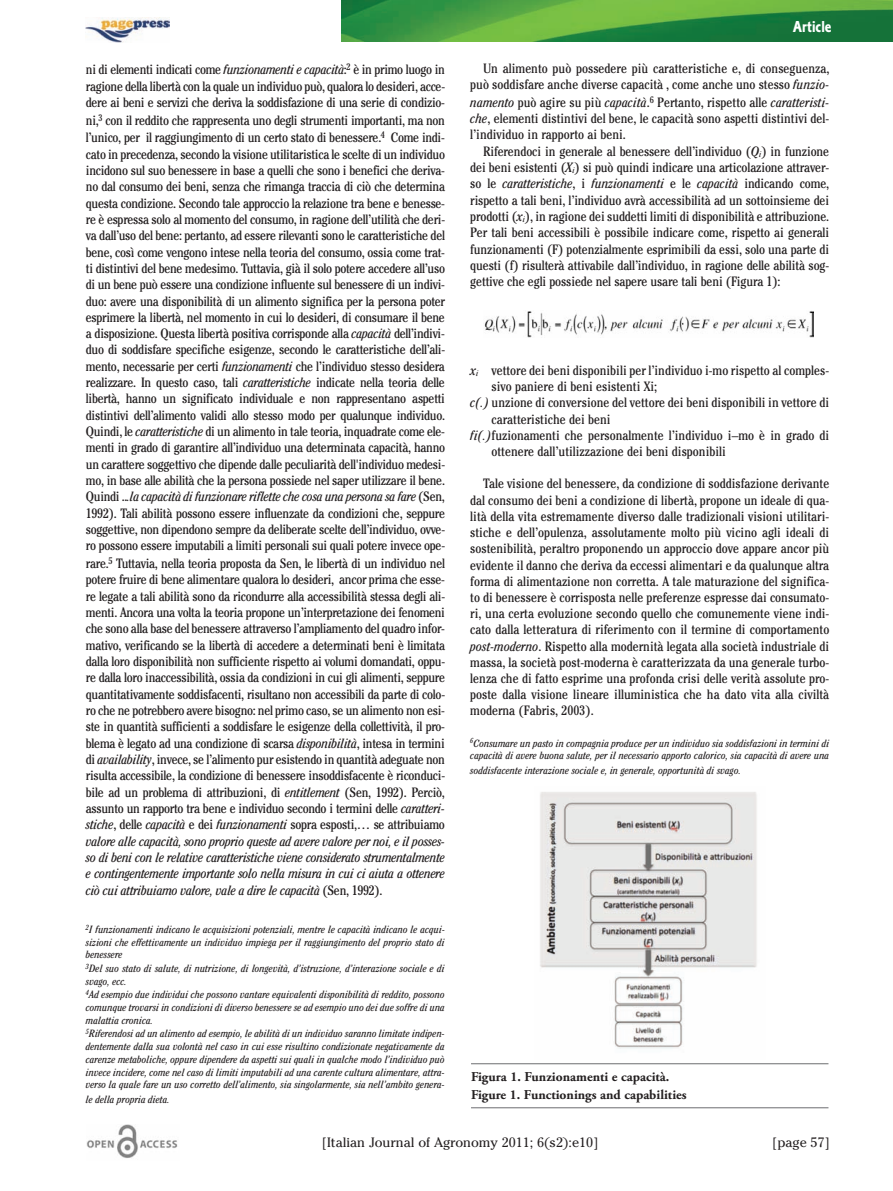
<style>
.page{position:relative;width:893px;height:1191px;background:#fff}
.page>*{position:absolute;margin:0;border:0;box-sizing:border-box;transform-origin:0 0}
.t1{font:16.5px "Corinthian Bold Condensed Plain";color:#fff}
.t2{font:condensed 13.5px/16.4px "Cheltenham";color:#231f20;text-align:justify}
.t3{font:700 13.5px/17.7px "Adobe Garamond Pro";color:#231f20}
.t4{font:13.5px "Cheltenham";color:#231f20}
.t5{font:italic condensed 10.5px/12.9px "Cheltenham";color:#231f20}
.s1{font-style:italic}
</style>
<div class="page">
<img style="left:342px;top:0;width:551px;height:41px">
<img style="left:484px;top:311px;width:330px;height:27px">
<img style="left:85px;top:17px;width:85px;height:26px">
<img style="left:86px;top:1124px;width:92px;height:34px">
<img style="left:540px;top:792px;width:217px;height:257px">
<hr style="left:471px;top:1063px;width:357px;height:1px;background:#6c6d70">
<hr style="left:471px;top:1107px;width:357px;height:1px;background:#6c6d70">
<p class="t2" style="left:86px;top:63px;width:361px">ni di elementi indicati come <span class="s1">funzionamenti e capacità</span>:<sup>2</sup> è in primo luogo in ragione della libertà con la quale un individuo può, qualora lo desideri, acce&shy;dere ai beni e servizi che deriva la soddisfazione di una serie di condizio&shy;ni,<sup>3</sup> con il reddito che rappresenta uno degli strumenti importanti, ma non l’unico, per il raggiungimento di un certo stato di benessere.<sup>4</sup> Come indi&shy;cato in precedenza, secondo la visione utilitaristica le scelte di un individuo incidono sul suo benessere in base a quelli che sono i benefici che deriva&shy;no dal consumo dei beni, senza che rimanga traccia di ciò che determina questa condizione. Secondo tale approccio la relazione tra bene e benesse&shy;re è espressa solo al momento del consumo, in ragione dell’utilità che deri&shy;va dall’uso del bene: pertanto, ad essere rilevanti sono le caratteristiche del bene, così come vengono intese nella teoria del consumo, ossia come trat&shy;ti distintivi del bene medesimo. Tuttavia, già il solo potere accedere all’uso di un bene può essere una condizione influente sul benessere di un indivi&shy;duo: avere una disponibilità di un alimento significa per la persona poter esprimere la libertà, nel momento in cui lo desideri, di consumare il bene a disposizione. Questa libertà positiva corrisponde alla <span class="s1">capacità</span> dell’indivi&shy;duo di soddisfare specifiche esigenze, secondo le caratteristiche dell’ali&shy;mento, necessarie per certi <span class="s1">funzionamenti</span> che l’individuo stesso desidera realizzare. In questo caso, tali <span class="s1">caratteristiche</span> indicate nella teoria delle libertà, hanno un significato individuale e non rappresentano aspetti distintivi dell’alimento validi allo stesso modo per qualunque individuo.<br>Quindi, le <span class="s1">caratteristiche</span> di un alimento in tale teoria, inquadrate come ele&shy;menti in grado di garantire all’individuo una determinata capacità, hanno un carattere soggettivo che dipende dalle peculiarità dell'individuo medesi&shy;mo, in base alle abilità che la persona possiede nel saper utilizzare il bene.<br>Quindi ..<span class="s1">.la capacità di funzionare riflette che cosa una persona sa fare</span> (Sen, 1992). Tali abilità possono essere influenzate da condizioni che, seppure soggettive, non dipendono sempre da deliberate scelte dell’individuo, ovve&shy;ro possono essere imputabili a limiti personali sui quali potere invece ope-</p>
<p class="t2" style="left:86px;top:556px;width:361px">rare.<sup>5</sup> Tuttavia, nella teoria proposta da Sen, le libertà di un individuo nel potere fruire di bene alimentare qualora lo desideri, ancor prima che esse&shy;re legate a tali abilità sono da ricondurre alla accessibilità stessa degli ali&shy;menti. Ancora una volta la teoria propone un’interpretazione dei fenomeni che sono alla base del benessere attraverso l’ampliamento del quadro infor&shy;mativo, verificando se la libertà di accedere a determinati beni è limitata dalla loro disponibilità non sufficiente rispetto ai volumi domandati, oppu&shy;re dalla loro inaccessibilità, ossia da condizioni in cui gli alimenti, seppure quantitativamente soddisfacenti, risultano non accessibili da parte di colo&shy;ro che ne potrebbero avere bisogno: nel primo caso, se un alimento non esi&shy;ste in quantità sufficienti a soddisfare le esigenze della collettività, il pro&shy;blema è legato ad una condizione di scarsa <span class="s1">disponibilità</span>, intesa in termini di <span class="s1">availability</span>, invece, se l’alimento pur esistendo in quantità adeguate non risulta accessibile, la condizione di benessere insoddisfacente è riconduci&shy;bile ad un problema di attribuzioni, di <span class="s1">entitlement</span> (Sen, 1992). Perciò, assunto un rapporto tra bene e individuo secondo i termini delle <span class="s1">caratteri&shy;stiche</span>, delle <span class="s1">capacità</span> e dei <span class="s1">funzionamenti</span> sopra esposti,… se attribuiamo <span class="s1">valore alle capacità, sono proprio queste ad avere valore per noi, e il posses&shy;so di beni con le relative caratteristiche viene considerato strumentalmente e contingentemente importante solo nella misura in cui ci aiuta a ottenere ciò cui attribuiamo valore, vale a dire le capacità</span> (Sen, 1992).</p>
<p class="t5" style="left:86px;top:923px;width:361px"><sup>2</sup>I funzionamenti indicano le acquisizioni potenziali, mentre le capacità indicano le acqui&shy;sizioni che effettivamente un individuo impiega per il raggiungimento del proprio stato di benessere<br><sup>3</sup>Del suo stato di salute, di nutrizione, di longevità, d’istruzione, d’interazione sociale e di svago, ecc.<br><sup>4</sup>Ad esempio due individui che possono vantare equivalenti disponibilità di reddito, possono comunque trovarsi in condizioni di diverso benessere se ad esempio uno dei due soffre di una malattia cronica.<br><sup>5</sup>Riferendosi ad un alimento ad esempio, le abilità di un individuo saranno limitate indipen&shy;dentemente dalla sua volontà nel caso in cui esse risultino condizionate negativamente da carenze metaboliche, oppure dipendere da aspetti sui quali in qualche modo l’individuo può invece incidere, come nel caso di limiti imputabili ad una carente cultura alimentare, attra&shy;verso la quale fare un uso corretto dell’alimento, sia singolarmente, sia nell’ambito genera-</p>
<p class="t5" style="left:86px;top:1094px;width:86px">le della propria dieta.</p>
<p class="t1" style="left:793px;top:21px;width:40px">Article</p>
<p class="t2" style="left:470px;top:62px;width:360px;text-indent:13px">Un alimento può possedere più caratteristiche e, di conseguenza, può soddisfare anche diverse capacità , come anche uno stesso <span class="s1">funzio&shy;namento</span> può agire su più <span class="s1">capacità</span>.<sup>6</sup> Pertanto, rispetto alle <span class="s1">caratteristi&shy;che</span>, elementi distintivi del bene, le capacità sono aspetti distintivi del&shy;l’individuo in rapporto ai beni.</p>
<p class="t2" style="left:470px;top:144px;width:360px;text-indent:13px">Riferendoci in generale al benessere dell’individuo (<span class="s1">Q</span><sub>i</sub>) in funzione dei beni esistenti (<span class="s1">X</span><sub>i</sub>) si può quindi indicare una articolazione attraver&shy;so le <span class="s1">caratteristiche</span>, i <span class="s1">funzionamenti</span> e le <span class="s1">capacità</span> indicando come, rispetto a tali beni, l’individuo avrà accessibilità ad un sottoinsieme dei prodotti (<span class="s1">x</span><sub>i</sub>), in ragione dei suddetti limiti di disponibilità e attribuzione.<br>Per tali beni accessibili è possibile indicare come, rispetto ai generali funzionamenti (F) potenzialmente esprimibili da essi, solo una parte di questi (f) risulterà attivabile dall’individuo, in ragione delle abilità sog&shy;gettive che egli possiede nel sapere usare tali beni (Figura 1):</p>
<p class="t2" style="left:470px;top:363px;width:360px"><span class="s1">x</span><sub>i</sub> vettore dei beni disponibili per l’individuo i-mo rispetto al comples-</p>
<p class="t2" style="left:492px;top:380px;width:167px">sivo paniere di beni esistenti Xi;</p>
<p class="t2" style="left:470px;top:396px;width:360px"><span class="s1">c(.)</span> unzione di conversione del vettore dei beni disponibili in vettore di</p>
<p class="t2" style="left:492px;top:412px;width:121px">caratteristiche dei beni</p>
<p class="t2" style="left:470px;top:428px;width:360px"><span class="s1">fi(.)</span>fuzionamenti che personalmente l’individuo i–mo è in grado di</p>
<p class="t2" style="left:492px;top:444px;width:236px">ottenere dall’utilizzazione dei beni disponibili</p>
<p class="t2" style="left:470px;top:477px;width:361px;text-indent:13px">Tale visione del benessere, da condizione di soddisfazione derivante dal consumo dei beni a condizione di libertà, propone un ideale di qua&shy;lità della vita estremamente diverso dalle tradizionali visioni utilitari&shy;stiche e dell’opulenza, assolutamente molto più vicino agli ideali di sostenibilità, peraltro proponendo un approccio dove appare ancor più evidente il danno che deriva da eccessi alimentari e da qualunque altra forma di alimentazione non corretta. A tale maturazione del significa&shy;to di benessere è corrisposta nelle preferenze espresse dai consumato&shy;ri, una certa evoluzione secondo quello che comunemente viene indi&shy;cato dalla letteratura di riferimento con il termine di comportamento <span class="s1">post-moderno</span>. Rispetto alla modernità legata alla società industriale di massa, la società post-moderna è caratterizzata da una generale turbo&shy;lenza che di fatto esprime una profonda crisi delle verità assolute pro&shy;poste dalla visione lineare illuministica che ha dato vita alla civiltà moderna (Fabris, 2003).</p>
<p class="t5" style="left:470px;top:737px;width:360px"><sup>6</sup>Consumare un pasto in compagnia produce per un individuo sia soddisfazioni in termini di capacità di avere buona salute, per il necessario apporto calorico, sia capacità di avere una</p>
<p class="t5" style="left:470px;top:765px;width:272px">soddisfacente interazione sociale e, in generale, opportunità di svago.</p>
<p class="t3" style="left:471px;top:1069px;width:217px">Figura 1. Funzionamenti e capacità.<br>Figure 1. Functionings and capabilities</p>
<p class="t4" style="left:322px;top:1134px;width:278px">[Italian Journal of Agronomy 2011; 6(s2):e10]</p>
<p class="t4" style="left:772px;top:1134px;width:59px">[page 57]</p>
</div>
